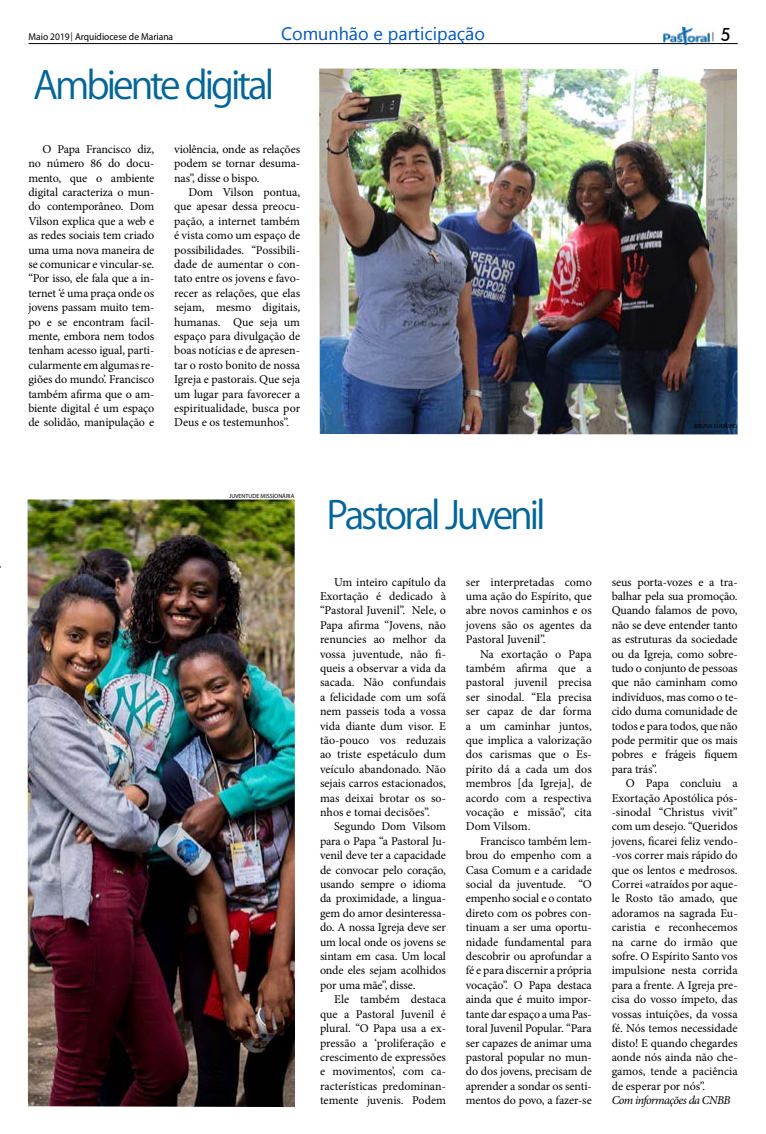
<style>
.page{position:relative;width:766px;height:1134px;background:#fff}
.page>*{position:absolute;margin:0;border:0;box-sizing:border-box;transform-origin:0 0}
.t1{font:38px "Koz Go Pr 6 N";letter-spacing:-.08em;color:#026599}
.t2{font:18px "Gadugi";color:#0056ba}
.t3{font:12px/14.4px "Minion Pro";letter-spacing:-.005em;color:#000;text-align:justify}
.t4{font:italic 12px "Minion Pro";letter-spacing:-.045em;color:#000}
.t5{font:11px "PT Serif";color:#000;scale:.95 1}
.t6{font:10px "Myriad Pro";color:#000;scale:.95 1}
.t7{font:6px "Myriad Pro";color:#000}
.s1{font-family:"PT Serif";font-size:11px}
.s2{font-family:"Geometric 212 BT";font-size:17px;color:#fff}
.s3{font-family:"Geometric 212 BT";font-size:17px}
</style>
<div class="page">
<hr style="left:28px;top:43px;width:709px;height:1px;background:#000">
<img style="left:660px;top:26px;width:73px;height:19px">
<img style="left:28px;top:499px;width:267px;height:608px">
<img style="left:319px;top:69px;width:418px;height:365px">
<p class="t6" style="left:28px;top:31px;width:154px">Maio 2019<span class="s1">|</span> Arquidiocese de Mariana</p>
<h2 class="t2" style="left:281px;top:23px;width:205px">Comunhão e participação</h2>
<p class="t5" style="left:711px;top:29px;width:21px">| <span class="s2">3</span><span class="s3">5</span></p>
<h1 class="t1" style="left:33px;top:64px;width:242px">Ambiente digital</h1>
<p class="t3" style="left:174px;top:142px;width:127px">violência, onde as relações podem se tornar desuma&shy;nas”, disse o bispo.</p>
<p class="t3" style="left:174px;top:185px;width:127px;text-indent:14px">Dom Vilson pontua, que apesar dessa preocu&shy;pação, a internet também é vista como um espaço de possibilidades. “Possibili&shy;dade de aumentar o con&shy;tato entre os jovens e favo&shy;recer as relações, que elas sejam, mesmo digitais, humanas. Que seja um espaço para divulgação de boas notícias e de apresen&shy;tar o rosto bonito de nossa Igreja e pastorais. Que seja um lugar para favorecer a espiritualidade, busca por Deus e os testemunhos”.</p>
<p class="t3" style="left:28px;top:142px;width:127px;text-indent:14px">O Papa Francisco diz, no número 86 do docu&shy;mento, que o ambiente digital caracteriza o mun&shy;do contemporâneo. Dom Vilson explica que a web e as redes sociais tem criado uma uma nova maneira de se comunicar e vincular-se. “Por isso, ele fala que a in&shy;ternet ‘é uma praça onde os jovens passam muito tem&shy;po e se encontram facil&shy;mente, embora nem todos tenham acesso igual, parti&shy;cularmente em algumas re&shy;giões do mundo’. Francisco também afirma que o am&shy;biente digital é um espaço de solidão, manipulação e</p>
<p class="t7" style="left:694px;top:423px;width:44px">BRUNA SUDÁRIO</p>
<p class="t7" style="left:229px;top:492px;width:67px">JUVENTUDE MISSIONÁRIA</p>
<h1 class="t1" style="left:326px;top:494px;width:220px">Pastoral Juvenil</h1>
<p class="t3" style="left:320px;top:575px;width:127px;text-indent:14px">Um inteiro capítulo da Exortação é dedicado à “Pastoral Juvenil”. Nele, o Papa afirma “Jovens, não renuncies ao melhor da vossa juventude, não fi&shy;queis a observar a vida da sacada. Não confundais a felicidade com um sofá nem passeis toda a vossa vida diante dum visor. E tão-pouco vos reduzais ao triste espetáculo dum veículo abandonado. Não sejais carros estacionados, mas deixai brotar os so&shy;nhos e tomai decisões”.</p>
<p class="t3" style="left:320px;top:819px;width:127px;text-indent:14px">Segundo Dom Vilsom para o Papa “a Pastoral Ju&shy;venil deve ter a capacidade de convocar pelo coração, usando sempre o idioma da proximidade, a lingua&shy;gem do amor desinteressa&shy;do. A nossa Igreja deve ser um local onde os jovens se sintam em casa. Um local onde eles sejam acolhidos por uma mãe”, disse.</p>
<p class="t3" style="left:320px;top:992px;width:127px;text-indent:14px">Ele também destaca que a Pastoral Juvenil é plural. “O Papa usa a ex&shy;pressão a ‘proliferação e crescimento de expressões e movimentos’, com ca&shy;racterísticas predominan&shy;temente juvenis. Podem</p>
<p class="t3" style="left:465px;top:575px;width:127px">ser interpretadas como uma ação do Espírito, que abre novos caminhos e os jovens são os agentes da Pastoral Juvenil”.</p>
<p class="t3" style="left:465px;top:647px;width:127px;text-indent:14px">Na exortação o Papa também afirma que a pastoral juvenil precisa ser sinodal. “Ela precisa ser capaz de dar forma a um caminhar juntos, que implica a valorização dos carismas que o Es&shy;pírito dá a cada um dos membros [da Igreja], de acordo com a respectiva vocação e missão”, cita Dom Vilsom.</p>
<p class="t3" style="left:465px;top:834px;width:127px;text-indent:14px">Francisco também lem&shy;brou do empenho com a Casa Comum e a caridade social da juventude. “O empenho social e o contato direto com os pobres con&shy;tinuam a ser uma oportu&shy;nidade fundamental para descobrir ou aprofundar a fé e para discernir a própria vocação”. O Papa destaca ainda que é muito impor&shy;tante dar espaço a uma Pas&shy;toral Juvenil Popular. “Para ser capazes de animar uma pastoral popular no mun&shy;do dos jovens, precisam de aprender a sondar os senti&shy;mentos do povo, a fazer-se</p>
<p class="t3" style="left:611px;top:575px;width:127px">seus porta-vozes e a tra&shy;balhar pela sua promoção.<br>Quando falamos de povo, não se deve entender tanto as estruturas da sociedade ou da Igreja, como sobre&shy;tudo o conjunto de pessoas que não caminham como indivíduos, mas como o te&shy;cido duma comunidade de todos e para todos, que não pode permitir que os mais pobres e frágeis fiquem para trás”.</p>
<p class="t3" style="left:611px;top:776px;width:127px;text-indent:14px">O Papa concluiu a Exortação Apostólica pós--sinodal “Christus vivit” com um desejo. “Queridos jovens, ficarei feliz vendo--vos correr mais rápido do que os lentos e medrosos.<br>Correi «atraídos por aque&shy;le Rosto tão amado, que adoramos na sagrada Eu&shy;caristia e reconhecemos na carne do irmão que sofre. O Espírito Santo vos impulsione nesta corrida para a frente. A Igreja pre&shy;cisa do vosso ímpeto, das vossas intuições, da vossa fé. Nós temos necessidade disto! E quando chegardes aonde nós ainda não che&shy;gamos, tende a paciência de esperar por nós”.</p>
<p class="t4" style="left:611px;top:1092px;width:120px">Com informações da CNBB</p>
</div>
